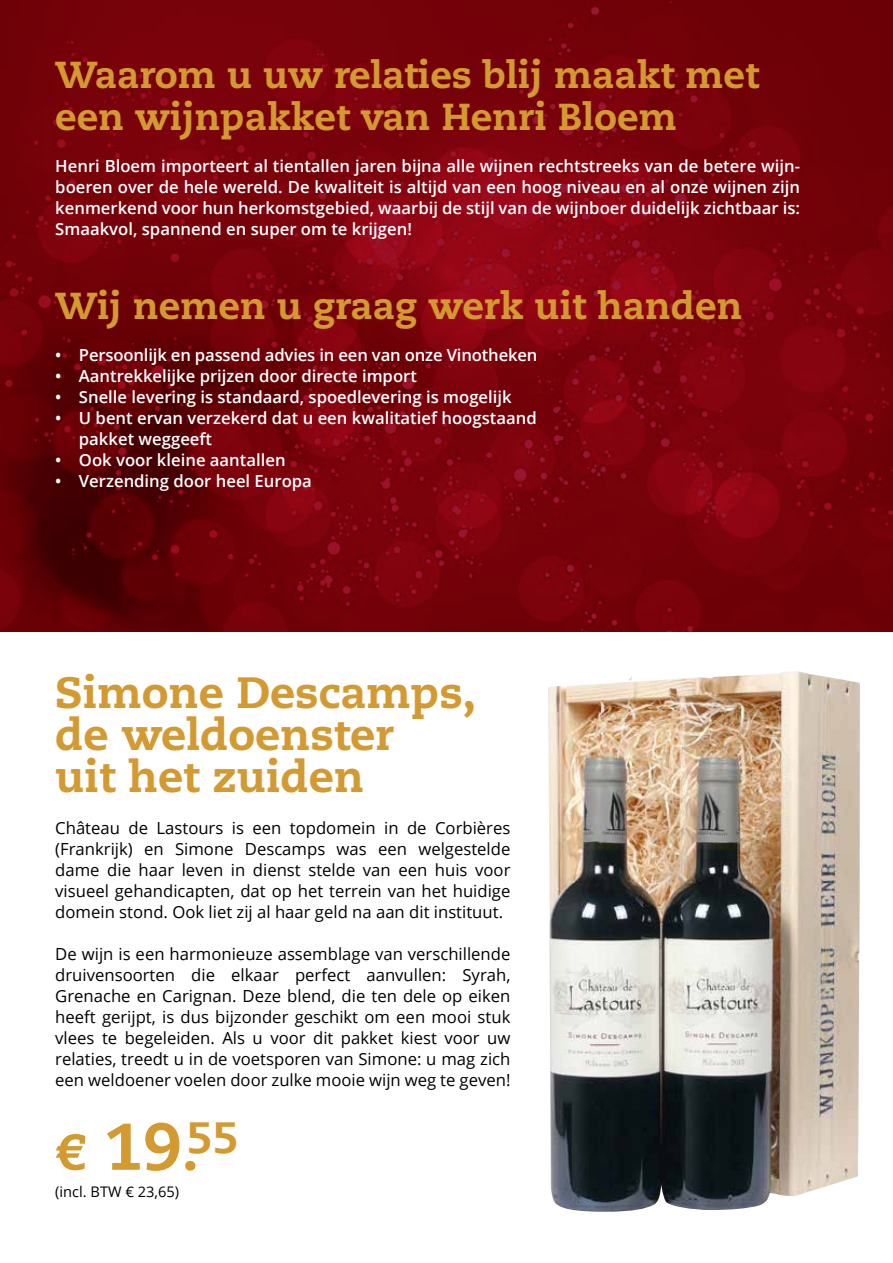
<style>
.page{position:relative;width:893px;height:1263px;background:#fff}
.page>*{position:absolute;margin:0;border:0;box-sizing:border-box;transform-origin:0 0}
.t1{font:800 65.85px "Caecilia LT Std";color:#d39a32}
.t2{font:800 43.8px/42px "Caecilia LT Std";color:#d39a32}
.t3{font:800 37.5px/42px "Caecilia LT Std";color:#d39a32}
.t4{font:16.65px/21px "Open Sans";color:#000;text-align:justify}
.t5{font:600 16.65px/21px "Open Sans";color:#fff;text-align:justify}
.t6{font:14.55px "Open Sans";color:#000}
.s1{font-size:50.1px}
.s2{font-size:54.15px}
</style>
<div class="page">
<svg style="left:0;top:0;width:893px;height:631px;background:#77020b"></svg>
<img style="left:548px;top:671px;width:312px;height:541px">
<h3 class="t3" style="left:55px;top:54px;width:705px">Waarom u uw relaties blij maakt met een wijnpakket van Henri Bloem</h3>
<p class="t5" style="left:55px;top:156px;width:746px">Henri Bloem importeert al tientallen jaren bijna alle wijnen rechtstreeks van de betere wijn&shy;boeren over de hele wereld. De kwaliteit is altijd van een hoog niveau en al onze wijnen zijn kenmerkend voor hun herkomstgebied, waarbij de stijl van de wijnboer duidelijk zichtbaar is:<br>Smaakvol, spannend en super om te krijgen!</p>
<h3 class="t3" style="left:55px;top:285px;width:689px">Wij nemen u graag werk uit handen</h3>
<p class="t5" style="left:55px;top:345px;width:484px">• Persoonlijk en passend advies in een van onze Vinotheken</p>
<p class="t5" style="left:55px;top:366px;width:363px">• Aantrekkelijke prijzen door directe import</p>
<p class="t5" style="left:55px;top:387px;width:458px">• Snelle levering is standaard, spoedlevering is mogelijk</p>
<p class="t5" style="left:79px;top:408px;width:459px;text-indent:-24px">• U bent ervan verzekerd dat u een kwalitatief hoogstaand pakket weggeeft</p>
<p class="t5" style="left:55px;top:450px;width:232px">• Ook voor kleine aantallen</p>
<p class="t5" style="left:55px;top:471px;width:258px">• Verzending door heel Europa</p>
<h2 class="t2" style="left:55px;top:671px;width:422px">Simone Descamps, de weldoenster<br>uit het zuiden</h2>
<p class="t4" style="left:55px;top:817px;width:457px">Château de Lastours is een topdomein in de Corbières (Frankrijk) en Simone Descamps was een welgestelde dame die haar leven in dienst stelde van een huis voor visueel gehandicapten, dat op het terrein van het huidige domein stond. Ook liet zij al haar geld na aan dit instituut.</p>
<p class="t4" style="left:55px;top:943px;width:457px">De wijn is een harmonieuze assemblage van verschillende druivensoorten die elkaar perfect aanvullen: Syrah, Grenache en Carignan. Deze blend, die ten dele op eiken heeft gerijpt, is dus bijzonder geschikt om een mooi stuk vlees te begeleiden. Als u voor dit pakket kiest voor uw relaties, treedt u in de voetsporen van Simone: u mag zich een weldoener voelen door zulke mooie wijn weg te geven!</p>
<h1 class="t1" style="left:55px;top:1106px;width:185px"><span class="s1">€</span> 19<span class="s2">.</span><sup>55</sup></h1>
<p class="t6" style="left:55px;top:1182px;width:125px">(incl. BTW € 23,65)</p>
</div>
